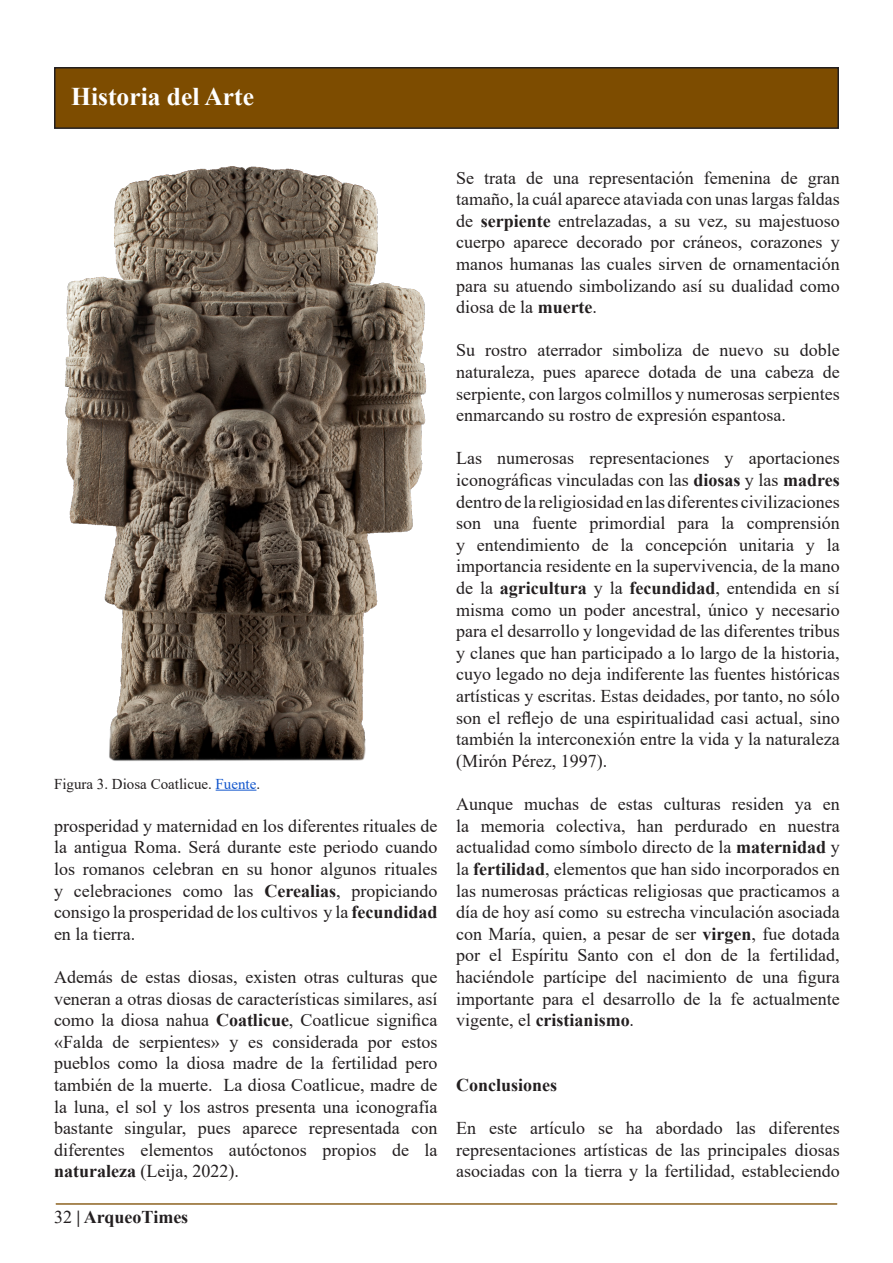
<style>
.page{position:relative;width:893px;height:1263px;background:#fff}
.page>*{position:absolute;margin:0;border:0;box-sizing:border-box;transform-origin:0 0}
.t1{font:700 25.5px "Times New Roman";color:#fff}
.t2{font:18px/21.6px "Times New Roman";color:#231f20;text-align:justify}
.t3{font:700 18px "Times New Roman";color:#231f20}
.t4{font:15px "Times New Roman";color:#231f20}
.s1{color:#15c}
.s2{font-weight:700}
.s3{font-weight:400}
</style>
<div class="page">
<svg style="left:55px;top:1203px;width:783px;height:2px;background:#a88857"></svg>
<div style="left:55px;top:68px;width:783px;height:60px;background:#7d4c00"></div>
<div style="left:54px;top:67px;width:785px;height:62px;border:2px solid #231f20"></div>
<img style="left:65px;top:166px;width:362px;height:595px">
<hr style="left:216px;top:790px;width:40px;height:1px;background:#15c">
<p class="t1" style="left:71px;top:78px;width:184px">Historia del Arte</p>
<p class="t4" style="left:54px;top:773px;width:208px">Figura 3. Diosa Coatlicue. <span class="s1">Fuente</span>.</p>
<p class="t2" style="left:54px;top:814px;width:385px">prosperidad y maternidad en los diferentes rituales de la antigua Roma. Será durante este periodo cuando los romanos celebran en su honor algunos rituales y celebraciones como las <span class="s2">Cerealias</span>, propiciando consigo la prosperidad de los cultivos y la <span class="s2">fecundidad </span>en la tierra.</p>
<p class="t2" style="left:54px;top:965px;width:385px">Además de estas diosas, existen otras culturas que veneran a otras diosas de características similares, así como la diosa nahua <span class="s2">Coatlicue</span>, Coatlicue significa «Falda de serpientes» y es considerada por estos pueblos como la diosa madre de la fertilidad pero también de la muerte. La diosa Coatlicue, madre de la luna, el sol y los astros presenta una iconografía bastante singular, pues aparece representada con diferentes elementos autóctonos propios de la <span class="s2">naturaleza</span> (Leija, 2022).</p>
<p class="t3" style="left:54px;top:1204px;width:136px"><span class="s3">32</span> | ArqueoTimes</p>
<p class="t2" style="left:456px;top:166px;width:385px">Se trata de una representación femenina de gran tamaño, la cuál aparece ataviada con unas largas faldas de <span class="s2">serpiente</span> entrelazadas, a su vez, su majestuoso cuerpo aparece decorado por cráneos, corazones y manos humanas las cuales sirven de ornamentación para su atuendo simbolizando así su dualidad como diosa de la <span class="s2">muerte</span>.</p>
<p class="t2" style="left:456px;top:339px;width:385px">Su rostro aterrador simboliza de nuevo su doble naturaleza, pues aparece dotada de una cabeza de serpiente, con largos colmillos y numerosas serpientes enmarcando su rostro de expresión espantosa.</p>
<p class="t2" style="left:456px;top:447px;width:385px">Las numerosas representaciones y aportaciones iconográficas vinculadas con las <span class="s2">diosas</span> y las <span class="s2">madres </span>dentro de la religiosidad en las diferentes civilizaciones son una fuente primordial para la comprensión y entendimiento de la concepción unitaria y la importancia residente en la supervivencia, de la mano de la <span class="s2">agricultura</span> y la <span class="s2">fecundidad</span>, entendida en sí misma como un poder ancestral, único y necesario para el desarrollo y longevidad de las diferentes tribus y clanes que han participado a lo largo de la historia, cuyo legado no deja indiferente las fuentes históricas artísticas y escritas. Estas deidades, por tanto, no sólo son el reflejo de una espiritualidad casi actual, sino también la interconexión entre la vida y la naturaleza (Mirón Pérez, 1997).</p>
<p class="t2" style="left:456px;top:793px;width:385px">Aunque muchas de estas culturas residen ya en la memoria colectiva, han perdurado en nuestra actualidad como símbolo directo de la <span class="s2">maternidad</span> y la <span class="s2">fertilidad</span>, elementos que han sido incorporados en las numerosas prácticas religiosas que practicamos a día de hoy así como su estrecha vinculación asociada con María, quien, a pesar de ser <span class="s2">virgen</span>, fue dotada por el Espíritu Santo con el don de la fertilidad, haciéndole partícipe del nacimiento de una figura importante para el desarrollo de la fe actualmente vigente, el <span class="s2">cristianismo</span>.</p>
<p class="t3" style="left:456px;top:1072px;width:103px">Conclusiones</p>
<p class="t2" style="left:456px;top:1117px;width:385px">En este artículo se ha abordado las diferentes representaciones artísticas de las principales diosas asociadas con la tierra y la fertilidad, estableciendo</p>
</div>
